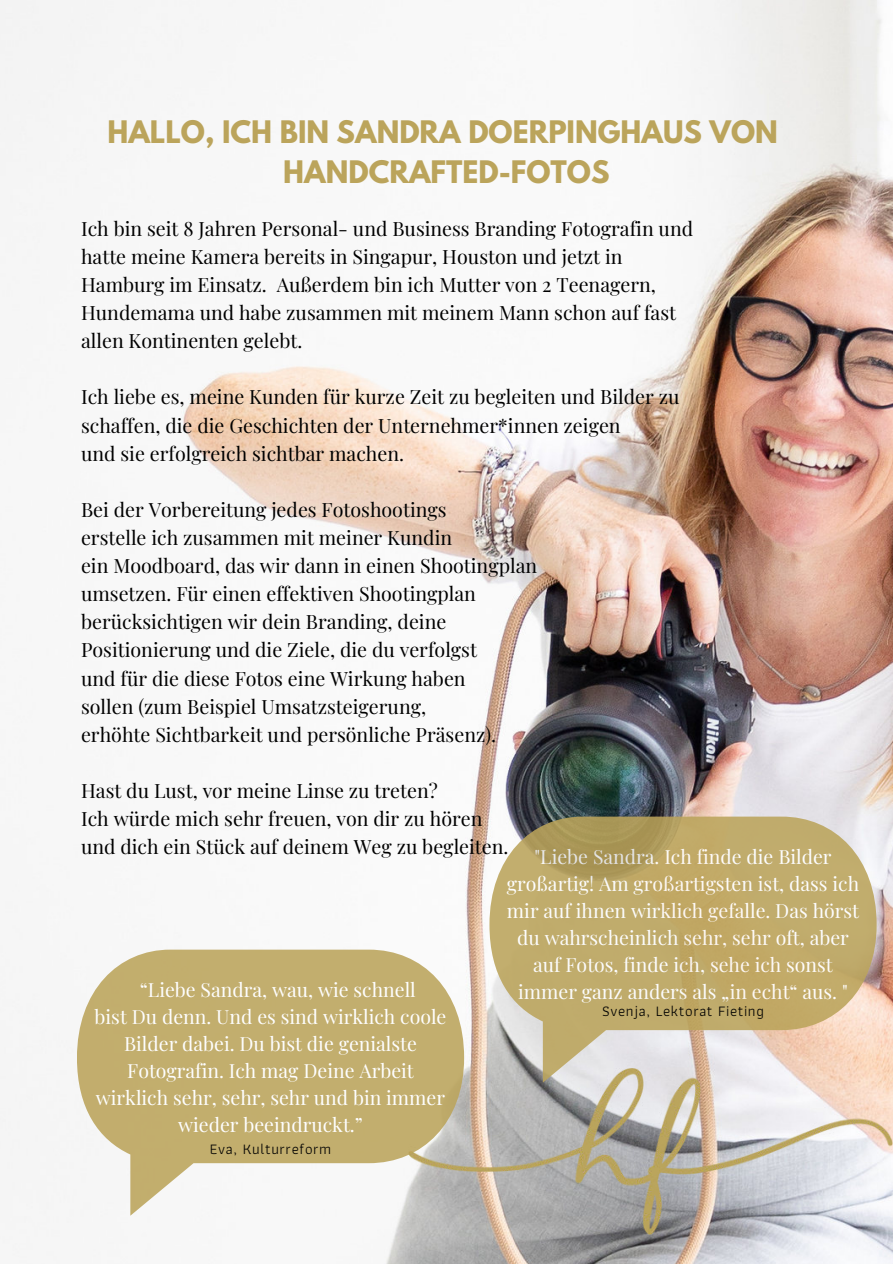
<style>
.page{position:relative;width:893px;height:1264px;background:#fff}
.page>*{position:absolute;margin:0;border:0;box-sizing:border-box;transform-origin:0 0}
.t1{font:700 27.45px/39.3px "League Spartan";color:#bba45b;text-align:center}
.t2{font:19.65px/28px "Playfair Display";color:#000}
.t3{font:19.5px/27px "Playfair Display";color:#fff;text-align:center}
.t4{font:15px "Athiti";letter-spacing:.04em;color:#000}
</style>
<div class="page">
<img style="left:0;top:0;width:892px;height:1263px">
<svg style="left:77px;top:949px;width:387px;height:214px;background:#c6b378"></svg>
<svg style="left:489px;top:816px;width:387px;height:214px;background:#c1ad72"></svg>
<img style="left:408px;top:1068px;width:484px;height:166px">
<h1 class="t1" style="left:107px;top:112px;width:671px">HALLO, ICH BIN SANDRA DOERPINGHAUS VON<br>HANDCRAFTED-FOTOS</h1>
<p class="t2" style="left:81px;top:213px;width:613px">Ich bin seit 8 Jahren Personal- und Business Branding Fotografin und hatte meine Kamera bereits in Singapur, Houston und jetzt in Hamburg im Einsatz. Außerdem bin ich Mutter von 2 Teenagern, Hundemama und habe zusammen mit meinem Mann schon auf fast allen Kontinenten gelebt.</p>
<p class="t2" style="left:81px;top:381px;width:600px">Ich liebe es, meine Kunden für kurze Zeit zu begleiten und Bilder zu schaffen, die die Geschichten der Unternehmer*innen zeigen<br>und sie erfolgreich sichtbar machen.</p>
<p class="t2" style="left:81px;top:494px;width:457px">Bei der Vorbereitung jedes Fotoshootings<br>erstelle ich zusammen mit meiner Kundin<br>ein Moodboard, das wir dann in einen Shootingplan umsetzen. Für einen effektiven Shootingplan berücksichtigen wir dein Branding, deine Positionierung und die Ziele, die du verfolgst<br>und für die diese Fotos eine Wirkung haben<br>sollen (zum Beispiel Umsatzsteigerung,<br>erhöhte Sichtbarkeit und persönliche Präsenz).</p>
<p class="t2" style="left:81px;top:775px;width:429px">Hast du Lust, vor meine Linse zu treten?<br>Ich würde mich sehr freuen, von dir zu hören und dich ein Stück auf deinem Weg zu begleiten.</p>
<p class="t3" style="left:507px;top:841px;width:353px">"Liebe Sandra. Ich finde die Bilder großartig! Am großartigsten ist, dass ich mir auf ihnen wirklich gefalle. Das hörst du wahrscheinlich sehr, sehr oft, aber auf Fotos, finde ich, sehe ich sonst immer ganz anders als „in echt“ aus. "</p>
<p class="t4" style="left:602px;top:999px;width:163px">Svenja, Lektorat Fieting</p>
<p class="t3" style="left:140px;top:974px;width:277px">“Liebe Sandra, wau, wie schnell</p>
<p class="t3" style="left:95px;top:1001px;width:353px">bist Du denn. Und es sind wirklich coole</p>
<p class="t3" style="left:124px;top:1028px;width:294px">Bilder dabei. Du bist die genialste</p>
<p class="t3" style="left:127px;top:1055px;width:288px">Fotografin. Ich mag Deine Arbeit</p>
<p class="t3" style="left:96px;top:1082px;width:350px">wirklich sehr, sehr, sehr und bin immer</p>
<p class="t3" style="left:178px;top:1109px;width:186px">wieder beeindruckt.”</p>
<p class="t4" style="left:210px;top:1137px;width:123px">Eva, Kulturreform</p>
</div>
